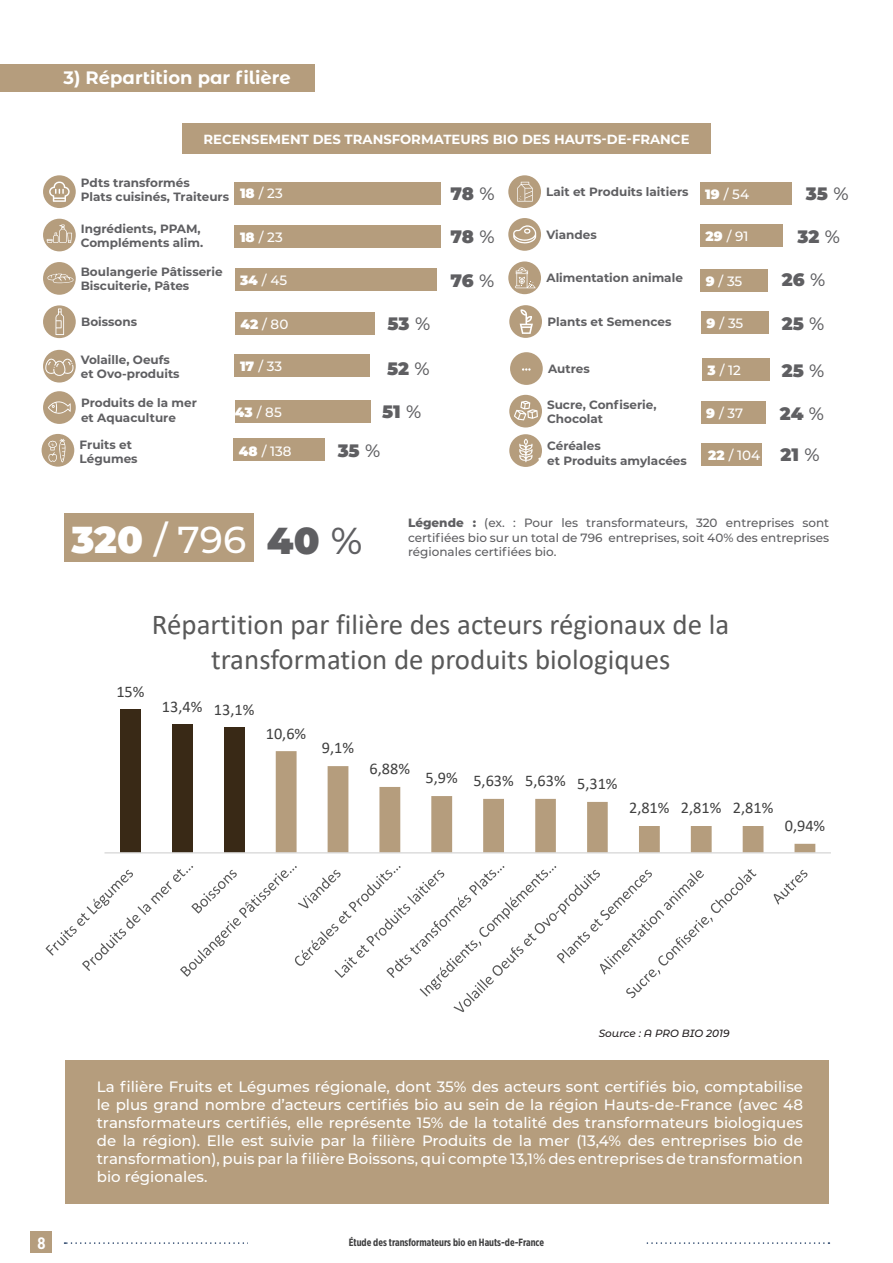
<style>
.page{position:relative;width:893px;height:1263px;background:#fff}
.page>*{position:absolute;margin:0;border:0;box-sizing:border-box;transform-origin:0 0}
.t1{font:500 37.5px "Montserrat";color:#fff}
.t2{font:900 37.5px "Montserrat";color:#5f5f62}
.t3{font:28.95px "Calibri";color:#595959}
.t4{font:28.8px "Calibri";color:#595959}
.t5{font:900 18px "Montserrat";letter-spacing:-.005em;color:#5f5f62}
.t6{font:700 18px "Montserrat Alternates";color:#fff}
.t7{font:700 16.5px "Gotham X Narrow";color:#fff}
.t8{font:16.2px "Calibri";color:#404040}
.t9{font:500 15px/18px "Montserrat";color:#fff;text-align:justify}
.t10{font:500 13.5px "Montserrat";color:#fff}
.t11{font:700 13.2px "Montserrat";color:#fff}
.t12{font:700 12px/14.4px "Montserrat";color:#5f5f62}
.t13{font:500 12px/14.4px "Montserrat";color:#5f5f62;text-align:justify}
.t14{font:700 10.5px "Gotham X Narrow";color:#3e3e3f}
.t15{font:italic 500 10.5px "Montserrat Alternates";color:#231f20}
.s1{font-weight:900}
.s2{font-weight:500}
.s3{font-weight:800}
</style>
<div class="page">
<svg style="left:65px;top:1242px;width:764px;height:2px"></svg>
<div style="left:248px;top:1238px;width:397px;height:12px;background:#fff"></div>
<div style="left:31px;top:1232px;width:21px;height:21px;background:#b59d7d"></div>
<div style="left:65px;top:1060px;width:764px;height:144px;background:#b59d7d"></div>
<svg style="left:45px;top:709px;width:786px;height:303px"></svg>
<div style="left:183px;top:123px;width:528px;height:31px;background:#b59d7d"></div>
<div style="left:233px;top:439px;width:92px;height:22px;background:#b59d7d"></div>
<div style="left:701px;top:443px;width:61px;height:22px;background:#b59d7d"></div>
<div style="left:235px;top:400px;width:135px;height:22px;background:#b59d7d"></div>
<div style="left:700px;top:225px;width:83px;height:22px;background:#b59d7d"></div>
<div style="left:235px;top:312px;width:140px;height:22px;background:#b59d7d"></div>
<div style="left:701px;top:312px;width:68px;height:22px;background:#b59d7d"></div>
<div style="left:702px;top:359px;width:68px;height:22px;background:#b59d7d"></div>
<div style="left:700px;top:269px;width:68px;height:22px;background:#b59d7d"></div>
<div style="left:700px;top:182px;width:92px;height:22px;background:#b59d7d"></div>
<div style="left:235px;top:269px;width:202px;height:22px;background:#b59d7d"></div>
<div style="left:701px;top:402px;width:65px;height:22px;background:#b59d7d"></div>
<div style="left:235px;top:355px;width:135px;height:22px;background:#b59d7d"></div>
<div style="left:235px;top:182px;width:206px;height:22px;background:#b59d7d"></div>
<div style="left:235px;top:226px;width:206px;height:22px;background:#b59d7d"></div>
<div style="left:64px;top:513px;width:190px;height:48px;background:#b59d7d"></div>
<div style="left:42px;top:434px;width:32px;height:33px;background:#b59d7d;border-radius:50%"></div>
<div style="left:508px;top:218px;width:33px;height:33px;background:#b59d7d;border-radius:50%"></div>
<div style="left:43px;top:305px;width:33px;height:33px;background:#b59d7d;border-radius:50%"></div>
<div style="left:509px;top:305px;width:33px;height:33px;background:#b59d7d;border-radius:50%"></div>
<div style="left:510px;top:352px;width:33px;height:33px;background:#b59d7d;border-radius:50%"></div>
<div style="left:508px;top:261px;width:33px;height:33px;background:#b59d7d;border-radius:50%"></div>
<div style="left:43px;top:391px;width:33px;height:33px;background:#b59d7d;border-radius:50%"></div>
<div style="left:508px;top:175px;width:33px;height:33px;background:#b59d7d;border-radius:50%"></div>
<div style="left:43px;top:262px;width:33px;height:33px;background:#b59d7d;border-radius:50%"></div>
<div style="left:509px;top:395px;width:33px;height:32px;background:#b59d7d;border-radius:50%"></div>
<div style="left:43px;top:350px;width:33px;height:32px;background:#b59d7d;border-radius:50%"></div>
<div style="left:43px;top:175px;width:33px;height:33px;background:#b59d7d;border-radius:50%"></div>
<div style="left:43px;top:219px;width:33px;height:32px;background:#b59d7d;border-radius:50%"></div>
<div style="left:509px;top:434px;width:33px;height:33px;background:#b59d7d;border-radius:50%"></div>
<svg style="left:48px;top:439px;width:18px;height:23px"></svg>
<svg style="left:45px;top:358px;width:29px;height:18px"></svg>
<svg style="left:513px;top:225px;width:23px;height:19px"></svg>
<svg style="left:48px;top:401px;width:23px;height:13px"></svg>
<svg style="left:56px;top:308px;width:8px;height:27px"></svg>
<svg style="left:47px;top:225px;width:25px;height:18px"></svg>
<svg style="left:49px;top:181px;width:21px;height:21px"></svg>
<svg style="left:517px;top:182px;width:16px;height:20px"></svg>
<svg style="left:514px;top:401px;width:24px;height:19px"></svg>
<svg style="left:520px;top:309px;width:13px;height:25px"></svg>
<svg style="left:515px;top:267px;width:21px;height:21px"></svg>
<svg style="left:519px;top:439px;width:23px;height:23px"></svg>
<svg style="left:47px;top:274px;width:27px;height:9px"></svg>
<svg style="left:522px;top:368px;width:9px;height:3px"></svg>
<div style="left:0;top:64px;width:315px;height:27px;background:#b59d7d"></div>
<p class="t6" style="left:63px;top:65px;width:229px">3) Répartition par filière</p>
<p class="t11" style="left:203px;top:130px;width:488px">RECENSEMENT DES TRANSFORMATEURS BIO DES HAUTS-DE-FRANCE</p>
<p class="t12" style="left:81px;top:175px;width:110px">Pdts transformés</p>
<p class="t12" style="left:81px;top:189px;width:150px">Plats cuisinés, Traiteurs</p>
<p class="t12" style="left:81px;top:221px;width:121px">Ingrédients, PPAM,</p>
<p class="t12" style="left:81px;top:235px;width:124px">Compléments alim.</p>
<p class="t10" style="left:240px;top:184px;width:44px"><span class="s1">18</span> / 23</p>
<p class="t10" style="left:240px;top:228px;width:44px"><span class="s1">18</span> / 23</p>
<p class="t5" style="left:450px;top:180px;width:46px">78 <span class="s2">%</span></p>
<p class="t5" style="left:450px;top:224px;width:46px">78 <span class="s2">%</span></p>
<p class="t12" style="left:546px;top:184px;width:144px">Lait et Produits laitiers</p>
<p class="t12" style="left:546px;top:227px;width:52px">Viandes</p>
<p class="t10" style="left:705px;top:185px;width:45px"><span class="s1">19</span> / 54</p>
<p class="t10" style="left:705px;top:227px;width:44px"><span class="s1">29</span> / 91</p>
<p class="t5" style="left:806px;top:180px;width:44px">35 <span class="s2">%</span></p>
<p class="t5" style="left:797px;top:223px;width:44px">32 <span class="s2">%</span></p>
<p class="t12" style="left:81px;top:264px;width:143px">Boulangerie Pâtisserie</p>
<p class="t12" style="left:81px;top:278px;width:110px">Biscuiterie, Pâtes</p>
<p class="t10" style="left:240px;top:271px;width:49px"><span class="s1">34</span> / 45</p>
<p class="t5" style="left:451px;top:267px;width:45px">76 <span class="s2">%</span></p>
<p class="t12" style="left:546px;top:270px;width:138px">Alimentation animale</p>
<p class="t10" style="left:706px;top:272px;width:38px"><span class="s1">9</span> / 35</p>
<p class="t5" style="left:782px;top:266px;width:45px">26 <span class="s2">%</span></p>
<p class="t10" style="left:707px;top:314px;width:38px"><span class="s1">9</span> / 35</p>
<p class="t12" style="left:81px;top:314px;width:57px">Boissons</p>
<p class="t12" style="left:547px;top:314px;width:126px">Plants et Semences</p>
<p class="t12" style="left:548px;top:361px;width:43px">Autres</p>
<p class="t5" style="left:387px;top:310px;width:44px">53 <span class="s2">%</span></p>
<p class="t5" style="left:782px;top:310px;width:44px">25 <span class="s2">%</span></p>
<p class="t5" style="left:782px;top:357px;width:44px">25 <span class="s2">%</span></p>
<p class="t10" style="left:240px;top:315px;width:49px"><span class="s1">42</span> / 80</p>
<p class="t12" style="left:81px;top:352px;width:91px">Volaille, Oeufs</p>
<p class="t12" style="left:81px;top:366px;width:100px">et Ovo-produits</p>
<p class="t10" style="left:240px;top:357px;width:44px"><span class="s1">17</span> / 33</p>
<p class="t5" style="left:387px;top:355px;width:44px">52 <span class="s2">%</span></p>
<p class="t10" style="left:707px;top:360px;width:35px"><span class="s1">3</span> / 12</p>
<p class="t12" style="left:81px;top:395px;width:117px">Produits de la mer</p>
<p class="t12" style="left:81px;top:410px;width:96px">et Aquaculture</p>
<p class="t10" style="left:235px;top:403px;width:48px"><span class="s1">43</span> / 85</p>
<p class="t5" style="left:382px;top:398px;width:41px">51 <span class="s2">%</span></p>
<p class="t12" style="left:547px;top:397px;width:111px">Sucre, Confiserie,</p>
<p class="t12" style="left:547px;top:411px;width:58px">Chocolat</p>
<p class="t10" style="left:706px;top:404px;width:38px"><span class="s1">9</span> / 37</p>
<p class="t5" style="left:780px;top:400px;width:46px">24 <span class="s2">%</span></p>
<p class="t12" style="left:80px;top:437px;width:60px">Fruits et<br>Légumes</p>
<p class="t12" style="left:547px;top:438px;width:55px">Céréales</p>
<p class="t5" style="left:338px;top:437px;width:44px">35 <span class="s2">%</span></p>
<p class="t5" style="left:781px;top:441px;width:41px">21 <span class="s2">%</span></p>
<p class="t10" style="left:239px;top:442px;width:54px"><span class="s1">48</span> / 138</p>
<p class="t10" style="left:708px;top:446px;width:53px"><span class="s1">22</span> / 104</p>
<p class="t12" style="left:547px;top:453px;width:141px">et Produits amylacées</p>
<p class="t1" style="left:71px;top:513px;width:176px"><span class="s1">320</span> / 796</p>
<p class="t2" style="left:267px;top:513px;width:97px">40 <span class="s2">%</span></p>
<p class="t13" style="left:408px;top:515px;width:423px"><span class="s3">Légende :</span> (ex. : Pour les transformateurs, 320 entreprises sont certifiées bio sur un total de 796 entreprises, soit 40% des entreprises régionales certifiées bio.</p>
<p class="t8" style="left:116px;top:680px;width:30px">15%</p>
<p class="t3" style="left:152px;top:604px;width:579px">Répartition par filière des acteurs régionaux de la</p>
<p class="t4" style="left:211px;top:640px;width:461px">transformation de produits biologiques</p>
<p class="t8" style="left:162px;top:696px;width:94px">13,4% 13,1%</p>
<p class="t8" style="left:266px;top:722px;width:42px">10,6%</p>
<p class="t8" style="left:322px;top:737px;width:34px">9,1%</p>
<p class="t8" style="left:370px;top:758px;width:42px">6,88%</p>
<p class="t8" style="left:426px;top:770px;width:194px">5,9% 5,63% 5,63% 5,31%</p>
<p class="t8" style="left:629px;top:797px;width:146px">2,81% 2,81% 2,81%</p>
<p class="t8" style="left:785px;top:815px;width:42px">0,94%</p>
<p class="t15" style="left:599px;top:1026px;width:132px">Source : A PRO BIO 2019</p>
<p class="t9" style="left:97px;top:1077px;width:708px">La filière Fruits et Légumes régionale, dont 35% des acteurs sont certifiés bio, comptabilise le plus grand nombre d’acteurs certifiés bio au sein de la région Hauts-de-France (avec 48 transformateurs certifiés, elle représente 15% de la totalité des transformateurs biologiques de la région). Elle est suivie par la filière Produits de la mer (13,4% des entreprises bio de transformation), puis par la filière Boissons, qui compte 13,1% des entreprises de transformation bio régionales.</p>
<p class="t7" style="left:37px;top:1233px;width:10px">8</p>
<p class="t14" style="left:349px;top:1236px;width:197px">Étude des transformateurs bio en Hauts-de-France</p>
</div>
